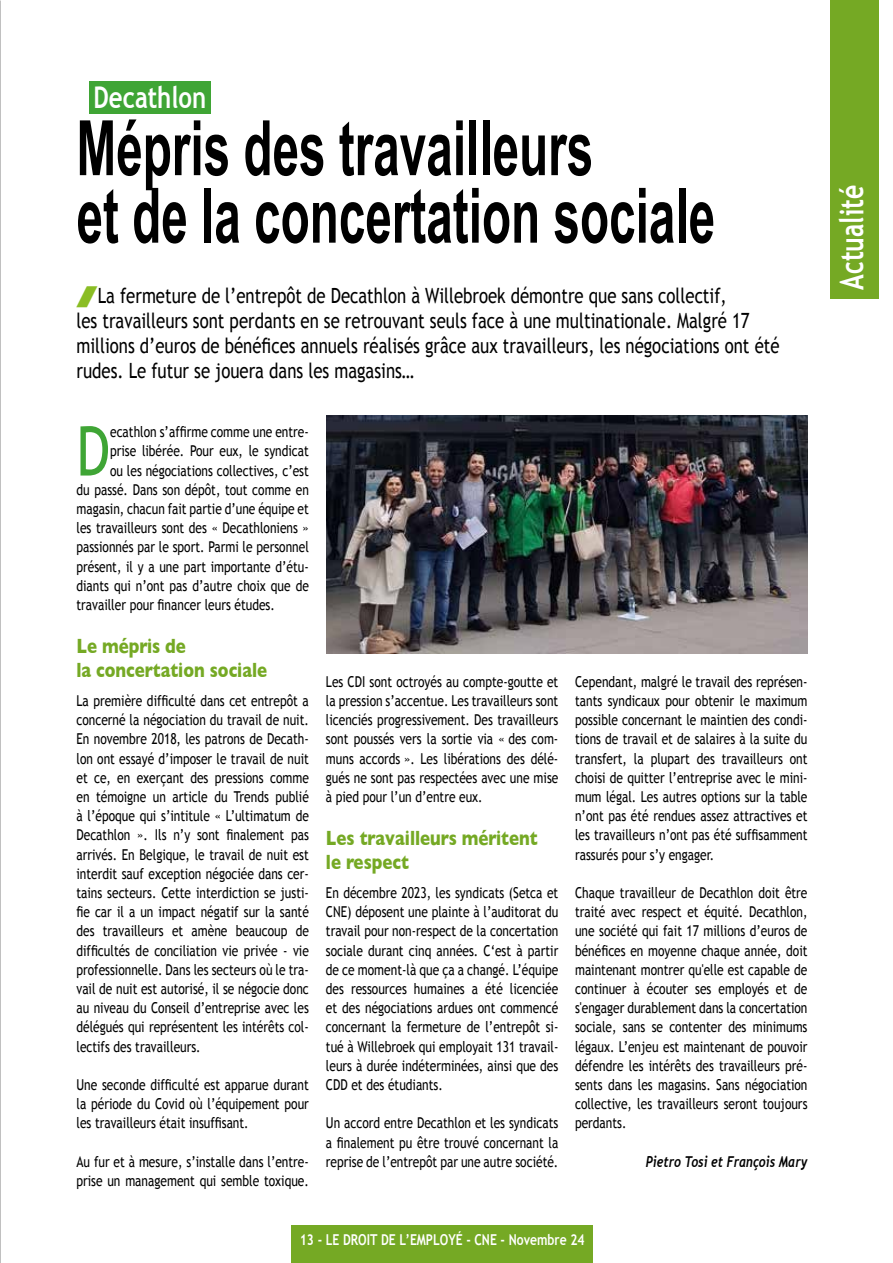
<style>
.page{position:relative;width:893px;height:1263px;background:#fff}
.page>*{position:absolute;margin:0;border:0;box-sizing:border-box;transform-origin:0 0}
.t1{font:700 76.5px/67.5px "Arial Narrow";color:#000;scale:.76 1}
.t2{font:68.7px "Trebuchet MS";color:#3fa535;scale:.8 1}
.t3{font:700 33px "Trebuchet MS";color:#fff;scale:.75 1}
.t4{font:700 30px "Trebuchet MS";color:#fff;scale:.8 1}
.t5{font:21px/25.2px "Trebuchet MS";color:#000;scale:.8 1}
.t6{font:700 21px/24px "Gill Sans";color:#75a924;scale:.8 1}
.t7{font:15px/19.2px "Trebuchet MS";color:#000;text-align:justify;scale:.8 1}
.t8{font:700 15px "Trebuchet MS";color:#fff;scale:.81 1}
.t9{font:italic 700 15px "Trebuchet";color:#000;scale:.8 1}
</style>
<div class="page">
<div style="left:291px;top:1225px;width:302px;height:38px;background:#75a924"></div>
<img style="left:0;top:648px;width:1px;height:591px">
<div style="left:831px;top:0;width:48px;height:298px;background:#75a924"></div>
<div style="left:89px;top:81px;width:122px;height:33px;background:#3fa535"></div>
<img style="left:326px;top:415px;width:482px;height:238px">
<h3 class="t4" style="left:93px;top:78px;width:143px">Decathlon</h3>
<h1 class="t1" style="left:76px;top:111px;width:842px">Mépris des travailleurs<br>et de la concertation sociale</h1>
<p class="t5" style="left:76px;top:283px;width:880px;text-indent:21px">La fermeture de l’entrepôt de Decathlon à Willebroek démontre que sans collectif,<br>les travailleurs sont perdants en se retrouvant seuls face à une multinationale. Malgré 17 millions d’euros de bénéfices annuels réalisés grâce aux travailleurs, les négociations ont été rudes. Le futur se jouera dans les magasins…</p>
<h2 class="t2" style="left:76px;top:411px;width:44px">D</h2>
<p class="t7" style="left:110px;top:422px;width:250px">ecathlon s’affirme comme une entre-</p>
<p class="t7" style="left:110px;top:442px;width:250px">prise libérée. Pour eux, le syndicat</p>
<p class="t7" style="left:110px;top:461px;width:250px">ou les négociations collectives, c’est</p>
<p class="t7" style="left:76px;top:480px;width:292px">du passé. Dans son dépôt, tout comme en</p>
<p class="t7" style="left:76px;top:499px;width:292px">magasin, chacun fait partie d’une équipe et</p>
<p class="t7" style="left:76px;top:518px;width:292px">les travailleurs sont des « Decathloniens »</p>
<p class="t7" style="left:76px;top:538px;width:292px">passionnés par le sport. Parmi le personnel</p>
<p class="t7" style="left:76px;top:557px;width:292px">présent, il y a une part importante d’étu-</p>
<p class="t7" style="left:76px;top:576px;width:292px">diants qui n’ont pas d’autre choix que de</p>
<p class="t7" style="left:76px;top:595px;width:250px">travailler pour financer leurs études.</p>
<h3 class="t6" style="left:76px;top:634px;width:240px">Le mépris de<br>la concertation sociale</h3>
<p class="t7" style="left:76px;top:691px;width:292px">La première difficulté dans cet entrepôt a concerné la négociation du travail de nuit.<br>En novembre 2018, les patrons de Decath&shy;lon ont essayé d’imposer le travail de nuit et ce, en exerçant des pressions comme en témoigne un article du Trends publié à l’époque qui s’intitule « L’ultimatum de Decathlon ». Ils n’y sont finalement pas arrivés. En Belgique, le travail de nuit est interdit sauf exception négociée dans cer&shy;tains secteurs. Cette interdiction se justi&shy;fie car il a un impact négatif sur la santé des travailleurs et amène beaucoup de difficultés de conciliation vie privée - vie professionnelle. Dans les secteurs où le tra&shy;vail de nuit est autorisé, il se négocie donc au niveau du Conseil d’entreprise avec les délégués qui représentent les intérêts col&shy;lectifs des travailleurs.</p>
<p class="t7" style="left:76px;top:1075px;width:292px">Une seconde difficulté est apparue durant la période du Covid où l’équipement pour les travailleurs était insuffisant.</p>
<p class="t7" style="left:76px;top:1152px;width:292px">Au fur et à mesure, s’installe dans l’entre&shy;prise un management qui semble toxique.</p>
<p class="t7" style="left:326px;top:672px;width:292px">Les CDI sont octroyés au compte-goutte et la pression s’accentue. Les travailleurs sont licenciés progressivement. Des travailleurs sont poussés vers la sortie via « des com&shy;muns accords ». Les libérations des délé&shy;gués ne sont pas respectées avec une mise à pied pour l’un d’entre eux.</p>
<h3 class="t6" style="left:326px;top:826px;width:266px">Les travailleurs méritent le respect</h3>
<p class="t7" style="left:326px;top:883px;width:292px">En décembre 2023, les syndicats (Setca et CNE) déposent une plainte à l’auditorat du travail pour non-respect de la concertation sociale durant cinq années. C‘est à partir de ce moment-là que ça a changé. L’équipe des ressources humaines a été licenciée et des négociations ardues ont commencé concernant la fermeture de l’entrepôt si&shy;tué à Willebroek qui employait 131 travail&shy;leurs à durée indéterminées, ainsi que des CDD et des étudiants.</p>
<p class="t7" style="left:326px;top:1114px;width:292px">Un accord entre Decathlon et les syndicats a finalement pu être trouvé concernant la reprise de l’entrepôt par une autre société.</p>
<p class="t7" style="left:575px;top:672px;width:292px">Cependant, malgré le travail des représen&shy;tants syndicaux pour obtenir le maximum possible concernant le maintien des condi&shy;tions de travail et de salaires à la suite du transfert, la plupart des travailleurs ont choisi de quitter l’entreprise avec le mini&shy;mum légal. Les autres options sur la table n’ont pas été rendues assez attractives et les travailleurs n’ont pas été suffisamment rassurés pour s’y engager.</p>
<p class="t7" style="left:575px;top:883px;width:292px">Chaque travailleur de Decathlon doit être traité avec respect et équité. Decathlon, une société qui fait 17 millions d’euros de bénéfices en moyenne chaque année, doit maintenant montrer qu'elle est capable de continuer à écouter ses employés et de s'engager durablement dans la concertation sociale, sans se contenter des minimums légaux. L’enjeu est maintenant de pouvoir défendre les intérêts des travailleurs pré&shy;sents dans les magasins. Sans négociation collective, les travailleurs seront toujours perdants.</p>
<p class="t9" style="left:646px;top:1152px;width:203px">Pietro Tosi et François Mary</p>
<p class="t8" style="left:300px;top:1230px;width:353px">13 - LE DROIT DE L’EMPLOYÉ - CNE - Novembre 24</p>
<h3 class="t3" style="left:831px;top:290px;width:141px;rotate:-90deg">Actualité</h3>
</div>
